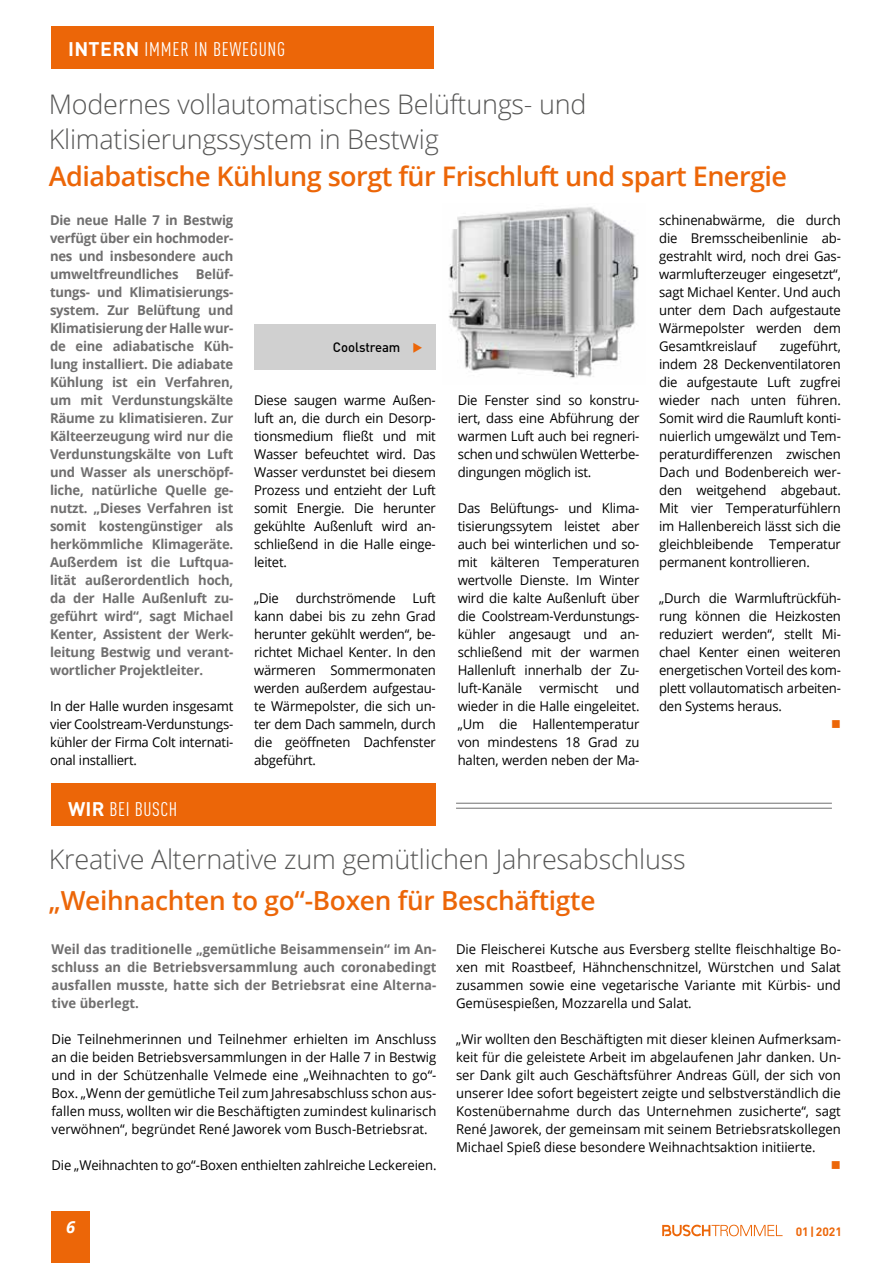
<style>
.page{position:relative;width:893px;height:1263px;background:#fff}
.page>*{position:absolute;margin:0;border:0;box-sizing:border-box;transform-origin:0 0}
.t1{font:300 27px/34.5px "Open Sans";letter-spacing:-.01em;color:#575756}
.t2{font:600 27px "Open Sans";letter-spacing:-.02em;color:#ec6608}
.t3{font:600 26.25px "Open Sans";letter-spacing:-.01em;color:#ec6608}
.t4{font:19.5px "DIN Cond";letter-spacing:.04em;color:#fff}
.t5{font:italic 700 16.5px "Open Sans";color:#fff}
.t6{font:13.5px/18px "Open Sans";letter-spacing:-.01em;color:#000;text-align:justify}
.t7{font:700 13.5px/18px "Open Sans";letter-spacing:-.015em;color:#706f6f;text-align:justify}
.t8{font:500 13.5px "DIN";letter-spacing:-.005em;color:#000}
.t9{font:13.5px "Wingdings";color:#ec6608}
.t10{font:700 12px "DIN";color:#ec6608}
.s1{font-family:"DIN";font-weight:700}
.s2{color:#ec6608}
</style>
<div class="page">
<div style="left:254px;top:324px;width:182px;height:45px;background:#d0d0d0"></div>
<img style="left:448px;top:207px;width:191px;height:171px">
<div style="left:51px;top:27px;width:383px;height:42px;background:#ec6608"></div>
<div style="left:51px;top:1212px;width:39px;height:51px;background:#ec6608"></div>
<svg style="left:662px;top:1225px;width:121px;height:11px"></svg>
<hr style="left:456px;top:808px;width:376px;height:1px;background:#706f6f">
<hr style="left:456px;top:803px;width:376px;height:1px;background:#706f6f">
<div style="left:51px;top:783px;width:385px;height:43px;background:#ec6608"></div>
<h3 class="t4" style="left:68px;top:38px;width:219px"><span class="s1">INTERN</span> IMMER IN BEWEGUNG</h3>
<h1 class="t1" style="left:49px;top:86px;width:539px">Modernes vollautomatisches Belüftungs- und<br>Klimatisierungssystem in Bestwig</h1>
<h1 class="t2" style="left:49px;top:158px;width:740px">Adiabatische Kühlung sorgt für Frischluft und spart Energie</h1>
<p class="t6" style="left:659px;top:211px;width:183px">schinenabwärme, die durch die Bremsscheibenlinie ab&shy;gestrahlt wird, noch drei Gas&shy;warmlufterzeuger eingesetzt“, sagt Michael Kenter. Und auch unter dem Dach aufgestaute Wärmepolster werden dem Gesamtkreislauf</p>
<p class="t7" style="left:50px;top:211px;width:185px">Die neue Halle 7 in Bestwig verfügt über ein hochmoder&shy;nes und insbesondere auch umweltfreundliches</p>
<p class="t7" style="left:50px;top:265px;width:185px;text-indent:146px">Belüf&shy;tungs- und Klimatisierungs&shy;system. Zur Belüftung und Klimatisierung der Halle wur&shy;de eine adiabatische Küh&shy;lung installiert. Die adiabate Kühlung ist ein Verfahren, um mit Verdunstungskälte Räume zu klimatisieren. Zur Kälteerzeugung wird nur die Verdunstungskälte von Luft und Wasser als unerschöpf&shy;liche, natürliche Quelle ge&shy;nutzt. „Dieses Verfahren ist somit kostengünstiger als herkömmliche Klimageräte.<br>Außerdem ist die Luftqua&shy;lität außerordentlich hoch, da der Halle Außenluft zu&shy;geführt wird“, sagt Michael Kenter, Assistent der Werk&shy;leitung Bestwig und verant&shy;wortlicher Projektleiter.</p>
<p class="t6" style="left:50px;top:697px;width:185px">In der Halle wurden insgesamt vier Coolstream-Verdunstungs&shy;kühler der Firma Colt internati&shy;onal installiert.</p>
<p class="t6" style="left:659px;top:337px;width:183px;text-indent:121px">zugeführt, indem 28 Deckenventilatoren die aufgestaute Luft zugfrei wieder nach unten führen.<br>Somit wird die Raumluft konti&shy;nuierlich umgewälzt und Tem&shy;peraturdifferenzen zwischen Dach und Bodenbereich wer&shy;den weitgehend abgebaut.<br>Mit vier Temperaturfühlern im Hallenbereich lässt sich die gleichbleibende Temperatur permanent kontrollieren.</p>
<p class="t6" style="left:659px;top:589px;width:183px">„Durch die Warmluftrückfüh&shy;rung können die Heizkosten reduziert werden“, stellt Mi&shy;chael Kenter einen weiteren energetischen Vorteil des kom&shy;plett vollautomatisch arbeiten&shy;den Systems heraus.</p>
<p class="t9" style="left:831px;top:717px;width:11px">■</p>
<p class="t8" style="left:333px;top:339px;width:92px">Coolstream <span class="s2">◆</span></p>
<p class="t6" style="left:254px;top:391px;width:183px">Diese saugen warme Außen&shy;luft an, die durch ein Desorp&shy;tionsmedium fließt und mit Wasser befeuchtet wird. Das Wasser verdunstet bei diesem Prozess und entzieht der Luft somit Energie. Die herunter gekühlte Außenluft wird an&shy;schließend in die Halle einge&shy;leitet.</p>
<p class="t6" style="left:254px;top:589px;width:183px">„Die durchströmende Luft kann dabei bis zu zehn Grad herunter gekühlt werden“, be&shy;richtet Michael Kenter. In den wärmeren Sommermonaten werden außerdem aufgestau&shy;te Wärmepolster, die sich un&shy;ter dem Dach sammeln, durch die geöffneten Dachfenster abgeführt.</p>
<p class="t6" style="left:458px;top:391px;width:183px">Die Fenster sind so konstru&shy;iert, dass eine Abführung der warmen Luft auch bei regneri&shy;schen und schwülen Wetterbe&shy;dingungen möglich ist.</p>
<p class="t6" style="left:458px;top:499px;width:183px">Das Belüftungs- und Klima&shy;tisierungssytem leistet aber auch bei winterlichen und so&shy;mit kälteren Temperaturen wertvolle Dienste. Im Winter wird die kalte Außenluft über die Coolstream-Verdunstungs&shy;kühler angesaugt und an&shy;schließend mit der warmen Hallenluft innerhalb der Zu&shy;luft-Kanäle</p>
<p class="t6" style="left:458px;top:679px;width:183px;text-indent:158px">und wieder in die Halle eingeleitet. „Um die Hallentemperatur von mindestens 18 Grad zu halten, werden neben der Ma-</p>
<p class="t6" style="left:540px;top:679px;width:60px">vermischt</p>
<h3 class="t4" style="left:68px;top:798px;width:111px"><span class="s1">WIR</span> BEI BUSCH</h3>
<h1 class="t1" style="left:49px;top:842px;width:638px">Kreative Alternative zum gemütlichen Jahresabschluss</h1>
<h2 class="t3" style="left:49px;top:882px;width:548px">„Weihnachten to go“-Boxen für Beschäftigte</h2>
<p class="t7" style="left:51px;top:940px;width:386px">Weil das traditionelle „gemütliche Beisammensein“ im An&shy;schluss an die Betriebsversammlung auch coronabedingt ausfallen musste, hatte sich der Betriebsrat eine Alterna&shy;tive überlegt.</p>
<p class="t6" style="left:51px;top:1030px;width:386px">Die Teilnehmerinnen und Teilnehmer erhielten im Anschluss an die beiden Betriebsversammlungen in der Halle 7 in Bestwig und in der Schützenhalle Velmede eine „Weihnachten to go“- Box. „Wenn der gemütliche Teil zum Jahresabschluss schon aus&shy;fallen muss, wollten wir die Beschäftigten zumindest kulinarisch verwöhnen“, begründet René Jaworek vom Busch-Betriebsrat.</p>
<p class="t6" style="left:51px;top:1156px;width:386px">Die „Weihnachten to go“-Boxen enthielten zahlreiche Leckereien.</p>
<p class="t6" style="left:456px;top:940px;width:386px">Die Fleischerei Kutsche aus Eversberg stellte fleischhaltige Bo&shy;xen mit Roastbeef, Hähnchenschnitzel, Würstchen und Salat zusammen sowie eine vegetarische Variante mit Kürbis- und Gemüsespießen, Mozzarella und Salat.</p>
<p class="t6" style="left:456px;top:1030px;width:386px">„Wir wollten den Beschäftigten mit dieser kleinen Aufmerksam&shy;keit für die geleistete Arbeit im abgelaufenen Jahr danken. Un&shy;ser Dank gilt auch Geschäftsführer Andreas Güll, der sich von unserer Idee sofort begeistert zeigte und selbstverständlich die Kostenübernahme durch das Unternehmen zusicherte“, sagt René Jaworek, der gemeinsam mit seinem Betriebsratskollegen Michael Spieß diese besondere Weihnachtsaktion initiierte.</p>
<p class="t9" style="left:831px;top:1158px;width:12px">■</p>
<p class="t5" style="left:66px;top:1215px;width:11px">6</p>
<p class="t10" style="left:796px;top:1224px;width:48px">01|2021</p>
</div>
